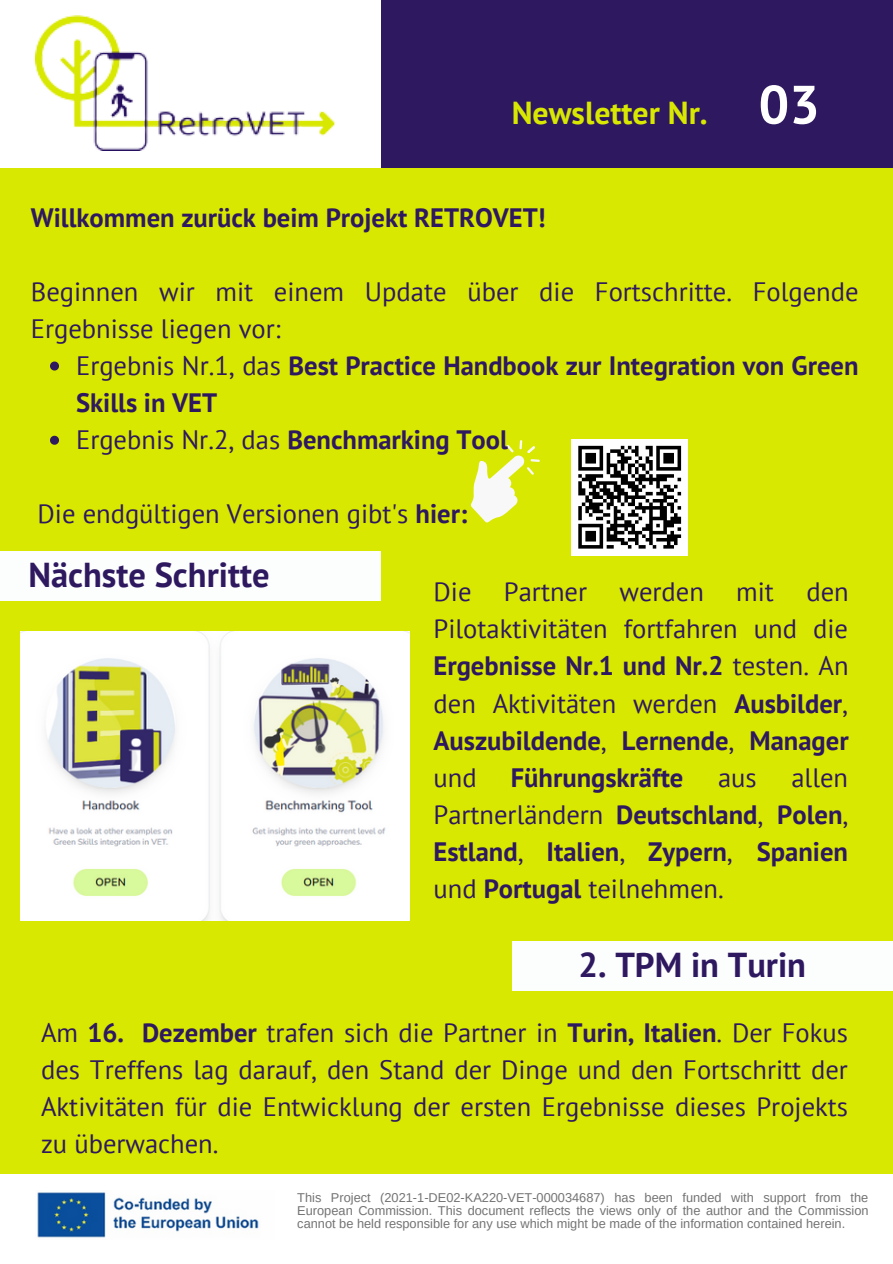
<style>
.page{position:relative;width:893px;height:1264px;background:#fff}
.page>*{position:absolute;margin:0;border:0;box-sizing:border-box;transform-origin:0 0}
.t1{font:700 54px "PT Sans";color:#fff}
.t2{font:700 34.5px "PT Sans";color:#2e1960}
.t3{font:700 31.65px "PT Sans";color:#d9e800}
.t4{font:26.55px/37px "PT Sans";color:#2e1960;text-align:justify}
.t5{font:700 26.55px/37px "PT Sans";color:#2e1960}
.t6{font:12.75px/12.8px "Arimo";color:#737373;text-align:justify}
.s1{font-weight:400}
.s2{font-weight:700}
</style>
<div class="page">
<img style="left:36px;top:16px;width:300px;height:135px">
<div style="left:381px;top:0;width:511px;height:168px;background:#2e1960"></div>
<div style="left:0;top:168px;width:892px;height:1005px;background:#d9e800"></div>
<img style="left:37px;top:1192px;width:222px;height:46px">
<img style="left:21px;top:631px;width:389px;height:289px">
<div style="left:0;top:551px;width:381px;height:49px;background:#fcfdfd"></div>
<div style="left:571px;top:439px;width:117px;height:116px;background:#fff"></div>
<svg style="left:578px;top:445px;width:104px;height:104px"></svg>
<svg style="left:470px;top:440px;width:70px;height:83px"></svg>
<svg style="left:50px;top:361px;width:9px;height:9px"></svg>
<svg style="left:50px;top:436px;width:9px;height:9px"></svg>
<div style="left:512px;top:941px;width:380px;height:49px;background:#fcfdfd"></div>
<p class="t3" style="left:511px;top:92px;width:197px">Newsletter Nr.</p>
<p class="t5" style="left:31px;top:198px;width:516px">Willkommen zurück beim Projekt RETROVET!</p>
<p class="t1" style="left:758px;top:69px;width:63px">03</p>
<p class="t4" style="left:31px;top:272px;width:829px">Beginnen wir mit einem Update über die Fortschritte. Folgende<br>Ergebnisse liegen vor:</p>
<p class="t5" style="left:76px;top:346px;width:783px"><span class="s1">Ergebnis Nr.1, das</span> Best Practice Handbook zur Integration von Green<br>Skills in VET</p>
<p class="t4" style="left:76px;top:421px;width:433px">Ergebnis Nr.2, das <span class="s2">Benchmarking Tool</span></p>
<p class="t4" style="left:38px;top:495px;width:431px">Die endgültigen Versionen gibt's <span class="s2">hier:</span></p>
<p class="t2" style="left:28px;top:552px;width:243px">Nächste Schritte</p>
<p class="t4" style="left:433px;top:573px;width:416px">Die Partner werden mit den Pilotaktivitäten fortfahren und die <span class="s2">Ergebnisse Nr.1 und Nr.2</span> testen. An den Aktivitäten werden <span class="s2">Ausbilder</span>, <span class="s2">Auszubildende</span>, <span class="s2">Lernende</span>, <span class="s2">Manager </span>und</p>
<p class="t5" style="left:510px;top:758px;width:174px">Führungskräfte</p>
<p class="t4" style="left:718px;top:758px;width:40px">aus</p>
<p class="t5" style="left:433px;top:758px;width:416px;text-align:justify;text-indent:358px"><span class="s1">allen Partnerländern</span> Deutschland<span class="s1">,</span> Polen<span class="s1">, </span>Estland<span class="s1">,</span> Italien<span class="s1">,</span> Zypern<span class="s1">,</span> Spanien <span class="s1">und</span> Portugal <span class="s1">teilnehmen.</span></p>
<p class="t2" style="left:578px;top:942px;width:229px">2. TPM in Turin</p>
<p class="t4" style="left:41px;top:1013px;width:808px">Am <span class="s2">16. Dezember</span> trafen sich die Partner in <span class="s2">Turin, Italien</span>. Der Fokus des Treffens lag darauf, den Stand der Dinge und den Fortschritt der Aktivitäten für die Entwicklung der ersten Ergebnisse dieses Projekts zu überwachen.</p>
<p class="t6" style="left:297px;top:1191px;width:573px">This Project (2021-1-DE02-KA220-VET-000034687) has been funded with support from the European Commission. This document reflects the views only of the author and the Commission cannot be held responsible for any use which might be made of the information contained herein.</p>
</div>
